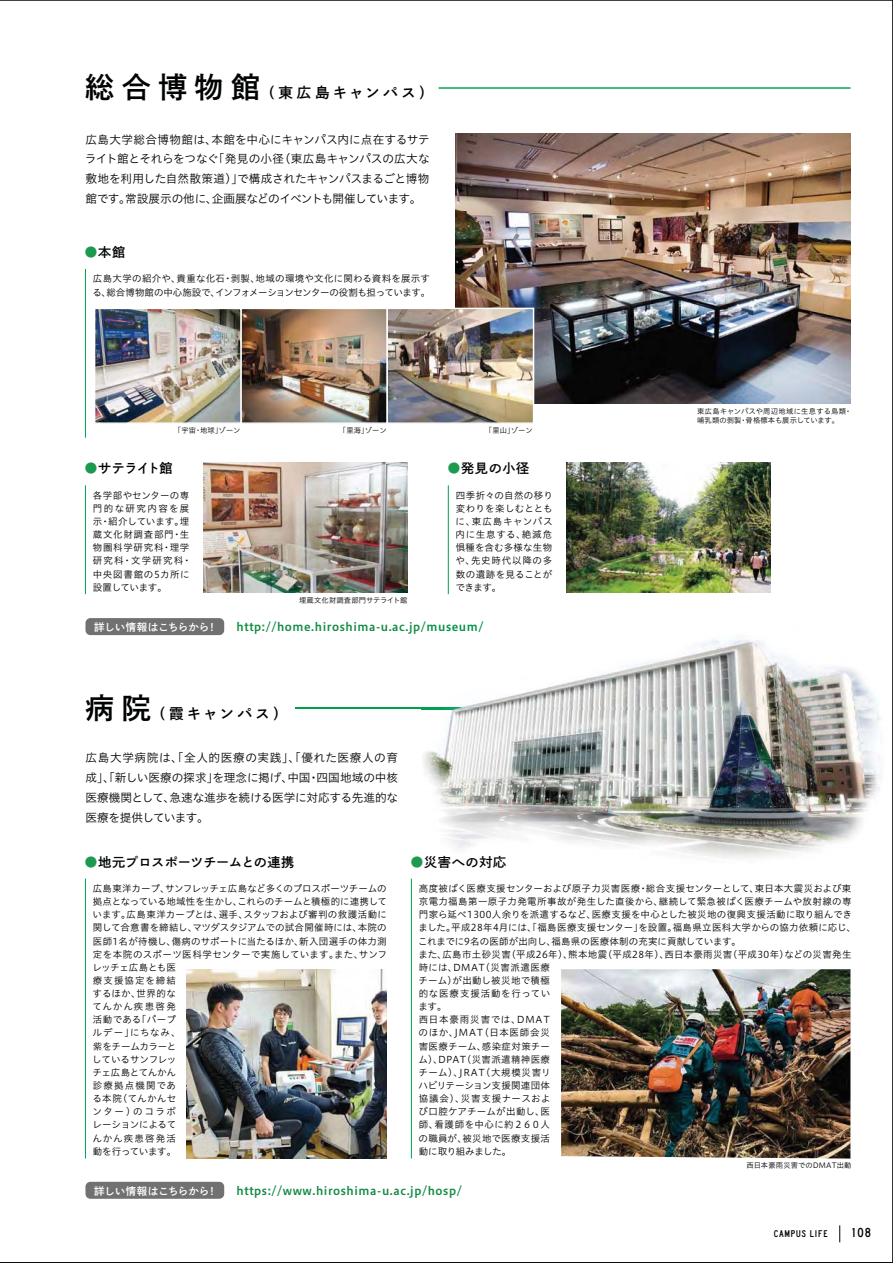
<style>
.page{position:relative;width:893px;height:1263px;background:#fff}
.page>*{position:absolute;margin:0;border:0;box-sizing:border-box;transform-origin:0 0}
.t1{font:14.55px "Shuei Go Gin Std B 90 msp RKSJ H";letter-spacing:.225em;color:#010202}
.t2{font:13.2px "Shuei Go Gin Std B 90 msp RKSJ H";letter-spacing:.01em;color:#010202}
.t3{font:12px "laneb";color:#010202}
.t4{font:11.7px/19.6px "Hiragino UD Sans Std W3 90 msp RKSJ H";letter-spacing:-.03em;color:#010202;text-align:justify}
.t5{font:11.25px "Hiragino UD Sans Std W6 90 msp RKSJ H";letter-spacing:.05em;color:#148b44}
.t6{font:10.5px "Shuei Go Gin Std B 90 msp RKSJ H";letter-spacing:-.005em;color:#fff}
.t7{font:9.45px/13.2px "Hiragino UD Sans Std W3 90 msp RKSJ H";letter-spacing:.03em;color:#010202}
.t8{font:9.45px/13.2px "Hiragino UD Sans Std W3 90 msp RKSJ H";letter-spacing:.01em;color:#010202}
.t9{font:9.45px/13.2px "Hiragino UD Sans Std W3 90 msp RKSJ H";letter-spacing:.075em;color:#010202}
.t10{font:9px "laneb";letter-spacing:.075em;color:#010202}
.t11{font:7.35px/8.7px "Hiragino UD Sans Std W3 90 msp RKSJ H";letter-spacing:.02em;color:#010202}
.s1{font-size:29.25px}
.s2{color:#1e9a50}
.s3{color:#009146}
</style>
<div class="page">
<img style="left:0;top:0;width:893px;height:1263px">
<h1 class="t1" style="left:85px;top:87px;width:350px"><span class="s1">総合博物館</span>（東広島キャンパス）</h1>
<p class="t4" style="left:85px;top:131px;width:346px">広島大学総合博物館は、本館を中心にキャンパス内に点在するサテライト館とそれらをつなぐ「発見の小径（東広島キャンパスの広大な敷地を利用した自然散策道）」で構成されたキャンパスまるごと博物館です。常設展示の他に、企画展などのイベントも開催しています。</p>
<h2 class="t2" style="left:85px;top:247px;width:42px"><span class="s2">●</span>本館</h2>
<p class="t8" style="left:92px;top:273px;width:339px">広島大学の紹介や、貴重な化石・剥製、地域の環境や文化に関わる資料を展示する、総合博物館の中心施設で、インフォメーションセンターの役割も担っています。</p>
<p class="t11" style="left:339px;top:426px;width:49px">「里海」ゾーン</p>
<p class="t11" style="left:174px;top:426px;width:68px">「宇宙・地球」ゾーン</p>
<p class="t11" style="left:485px;top:426px;width:49px">「里山」ゾーン</p>
<h2 class="t2" style="left:85px;top:463px;width:90px"><span class="s2">●</span>サテライト館</h2>
<p class="t9" style="left:93px;top:490px;width:100px">各学部やセンターの専門的な研究内容を展示・紹介しています。埋蔵文化財調査部門・生物圏科学研究科・理学研究科・文学研究科・中央図書館の5カ所に設置しています。</p>
<p class="t11" style="left:299px;top:597px;width:110px">埋蔵文化財調査部門サテライト館</p>
<h2 class="t2" style="left:447px;top:463px;width:83px"><span class="s2">●</span>発見の小径</h2>
<p class="t7" style="left:455px;top:490px;width:99px;text-align:justify">四季折々の自然の移り変わりを楽しむとともに、東広島キャンパス内に生息する、絶滅危惧種を含む多様な生物や、先史時代以降の多数の遺跡を見ることができます。</p>
<p class="t6" style="left:94px;top:623px;width:125px">詳しい情報はこちらから！</p>
<p class="t5" style="left:237px;top:623px;width:249px">http://home.hiroshima-u.ac.jp<span class="s3">/museum/</span></p>
<h1 class="t1" style="left:85px;top:708px;width:204px"><span class="s1">病院</span>（霞キャンパス）</h1>
<p class="t4" style="left:85px;top:750px;width:314px">広島大学病院は、「全人的医療の実践」、「優れた医療人の育成」、「新しい医療の探求」を理念に掲げ、中国・四国地域の中核医療機関として、急速な進歩を続ける医学に対応する先進的な医療を提供しています。</p>
<h2 class="t2" style="left:85px;top:857px;width:211px"><span class="s2">●</span>地元プロスポーツチームとの連携</h2>
<h2 class="t2" style="left:410px;top:857px;width:97px"><span class="s2">●</span>災害への対応</h2>
<p class="t11" style="left:697px;top:408px;width:156px">東広島キャンパスや周辺地域に生息する鳥類・哺乳類の剥製・骨格標本も展示しています。</p>
<p class="t8" style="left:92px;top:883px;width:296px">広島東洋カープ、サンフレッチェ広島など多くのプロスポーツチームの拠点となっている地域性を生かし、これらのチームと積極的に連携しています。広島東洋カープとは、選手、スタッフおよび審判の救護活動に関して合意書を締結し、マツダスタジアムでの試合開催時には、本院の医師1名が待機し、傷病のサポートに当たるほか、新入団選手の体力測定を本院のスポーツ医科学センターで実施しています。また、サンフレッチェ広島とも医<br>療支援協定を締結<br>するほか、世界的な<br>てんかん疾患啓発<br>活動である「パープ<br>ルデー」にちなみ、<br>紫をチームカラーと<br>しているサンフレッ<br>チェ広島とてんかん<br>診療拠点機関であ<br>る本院（てんかんセ<br>ンター）のコラボ<br>レーションによるて<br>んかん疾患啓発活<br>動を行っています。</p>
<p class="t7" style="left:418px;top:883px;width:439px">高度被ばく医療支援センターおよび原子力災害医療・総合支援センターとして、東日本大震災および東京電力福島第一原子力発電所事故が発生した直後から、継続して緊急被ばく医療チームや放射線の専門家ら延べ1300人余りを派遣するなど、医療支援を中心とした被災地の復興支援活動に取り組んできました。平成28年4月には、「福島医療支援センター」を設置。福島県立医科大学からの協力依頼に応じ、これまでに9名の医師が出向し、福島県の医療体制の充実に貢献しています。<br>また、広島市土砂災害（平成26年）、熊本地震（平成28年）、西日本豪雨災害（平成30年）などの災害発生時には、DMAT（災害派遣医療<br>チーム）が出動し被災地で積極<br>的な医療支援活動を行ってい<br>ます。<br>西日本豪雨災害では、DMAT<br>のほか、JMAT（日本医師会災<br>害医療チーム、感染症対策チー<br>ム）、DPAT（災害派遣精神医療<br>チーム）、JRAT（大規模災害リ<br>ハビリテーション支援関連団体<br>協議会）、災害支援ナースおよ<br>び口腔ケアチームが出動し、医<br>師、看護師を中心に約２６０人<br>の職員が、被災地で医療支援活<br>動に取り組みました。</p>
<p class="t11" style="left:746px;top:1162px;width:106px">西日本豪雨災害でのDMAT出動</p>
<p class="t6" style="left:94px;top:1187px;width:125px">詳しい情報はこちらから！</p>
<p class="t5" style="left:237px;top:1186px;width:227px">https://www.hiroshima-u.ac.jp/hosp/</p>
<p class="t10" style="left:774px;top:1228px;width:56px">CAMPUS LIFE</p>
<p class="t3" style="left:850px;top:1226px;width:22px">108</p>
</div>
